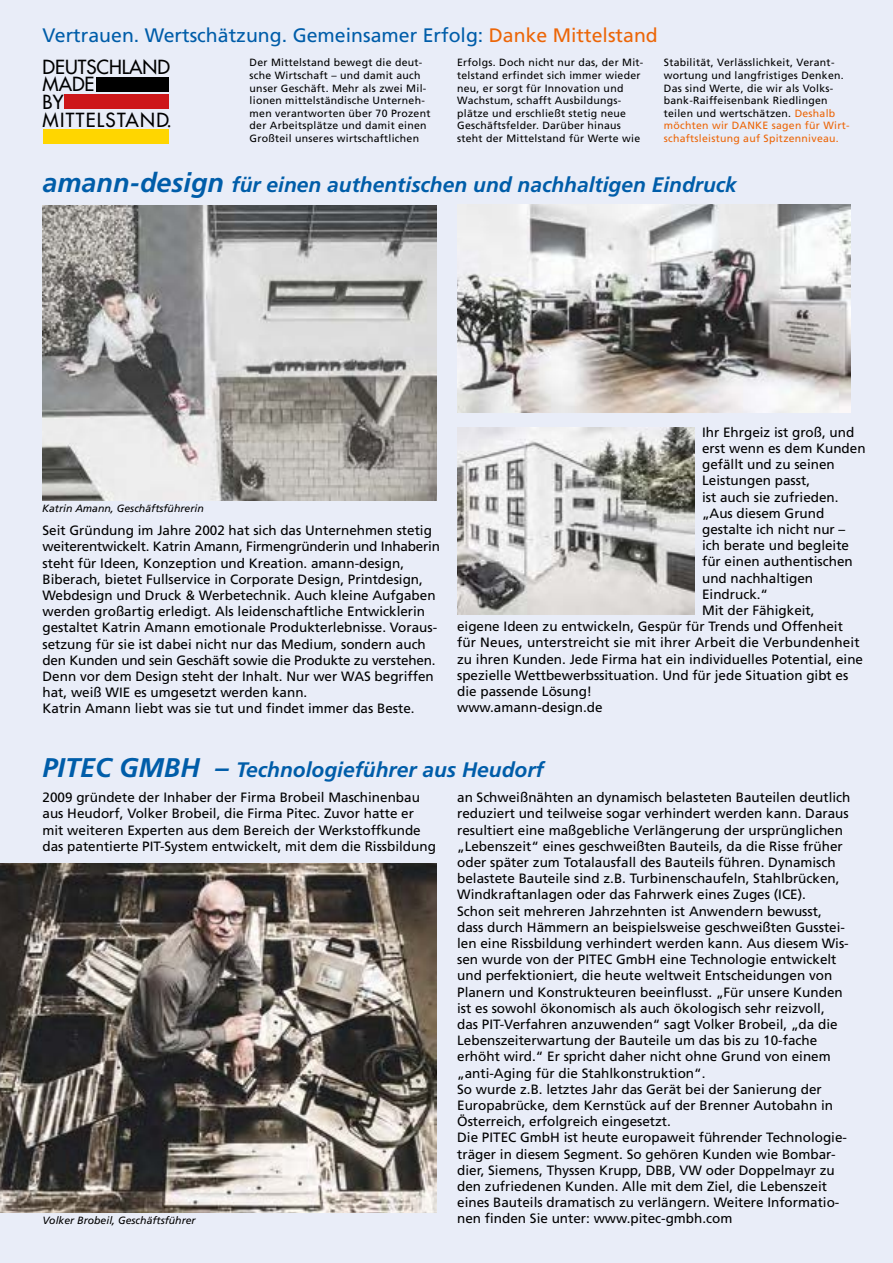
<style>
.page{position:relative;width:893px;height:1263px;background:#e9edf8}
.page>*{position:absolute;margin:0;border:0;box-sizing:border-box;transform-origin:0 0}
.t1{font:italic 700 21px "Frutiger";color:#005da9}
.t2{font:19.5px "Frutiger";color:#005da9}
.t3{font:18.9px/17.5px "Futura";color:#000}
.t4{font:13.5px/16.2px "Frutiger";color:#000}
.t5{font:10.5px/12.6px "Frutiger";letter-spacing:.025em;color:#000}
.t6{font:italic 10.5px "Frutiger";color:#000}
.s1{color:#ec6608}
.s2{font-size:27px}
</style>
<div class="page">
<div style="left:97px;top:77px;width:72px;height:14px;background:#000"></div>
<div style="left:64px;top:94px;width:105px;height:15px;background:#cd171a"></div>
<div style="left:43px;top:129px;width:126px;height:14px;background:#ffd600"></div>
<img style="left:457px;top:204px;width:393px;height:208px">
<img style="left:43px;top:205px;width:394px;height:296px">
<img style="left:457px;top:427px;width:237px;height:188px">
<img style="left:0;top:863px;width:437px;height:349px">
<h2 class="t2" style="left:43px;top:24px;width:617px">Vertrauen. Wertschätzung. Gemeinsamer Erfolg: <span class="s1">Danke Mittelstand</span></h2>
<h3 class="t3" style="left:43px;top:58px;width:131px">DEUTSCHLAND<br>MADE<br>BY<br>MITTELSTAND.</h3>
<p class="t5" style="left:250px;top:56px;width:182px">Der Mittelstand bewegt die deut&shy;sche Wirtschaft – und damit auch unser Geschäft. Mehr als zwei Mil&shy;lionen mittelständische Unterneh&shy;men verantworten über 70 Prozent der Arbeitsplätze und damit einen Großteil unseres wirtschaftlichen</p>
<p class="t5" style="left:457px;top:56px;width:188px">Erfolgs. Doch nicht nur das, der Mit&shy;telstand erfindet sich immer wieder neu, er sorgt für Innovation und Wachstum, schafft Ausbildungs&shy;plätze und erschließt stetig neue Geschäftsfelder. Darüber hinaus steht der Mittelstand für Werte wie</p>
<p class="t5" style="left:664px;top:56px;width:187px">Stabilität, Verlässlichkeit, Verant&shy;wortung und langfristiges Denken.<br>Das sind Werte, die wir als Volks&shy;bank-Raiffeisenbank Riedlingen teilen und wertschätzen. <span class="s1">Deshalb möchten wir DANKE sagen für Wirt&shy;schaftsleistung auf Spitzenniveau.</span></p>
<h1 class="t1" style="left:43px;top:172px;width:696px"><span class="s2">amann-design</span> für einen authentischen und nachhaltigen Eindruck</h1>
<p class="t6" style="left:42px;top:502px;width:163px">Katrin Amann, Geschäftsführerin</p>
<p class="t4" style="left:43px;top:522px;width:399px">Seit Gründung im Jahre 2002 hat sich das Unternehmen stetig weiterentwickelt. Katrin Amann, Firmengründerin und Inhaberin steht für Ideen, Konzeption und Kreation. amann-design, Biberach, bietet Fullservice in Corporate Design, Printdesign, Webdesign und Druck &amp; Werbetechnik. Auch kleine Aufgaben werden großartig erledigt. Als leidenschaftliche Entwicklerin gestaltet Katrin Amann emotionale Produkterlebnisse. Voraus&shy;setzung für sie ist dabei nicht nur das Medium, sondern auch den Kunden und sein Geschäft sowie die Produkte zu verstehen.<br>Denn vor dem Design steht der Inhalt. Nur wer WAS begriffen hat, weiß WIE es umgesetzt werden kann.<br>Katrin Amann liebt was sie tut und findet immer das Beste.</p>
<p class="t4" style="left:702px;top:424px;width:154px">Ihr Ehrgeiz ist groß, und</p>
<p class="t4" style="left:702px;top:440px;width:165px">erst wenn es dem Kunden</p>
<p class="t4" style="left:702px;top:456px;width:134px">gefällt und zu seinen</p>
<p class="t4" style="left:702px;top:472px;width:110px">Leistungen passt,</p>
<p class="t4" style="left:702px;top:489px;width:138px">ist auch sie zufrieden.</p>
<p class="t4" style="left:702px;top:505px;width:124px">„Aus diesem Grund</p>
<p class="t4" style="left:702px;top:521px;width:145px">gestalte ich nicht nur –</p>
<p class="t4" style="left:702px;top:537px;width:149px">ich berate und begleite</p>
<p class="t4" style="left:702px;top:553px;width:152px">für einen authentischen</p>
<p class="t4" style="left:702px;top:570px;width:113px">und nachhaltigen</p>
<p class="t4" style="left:702px;top:586px;width:68px">Eindruck.“</p>
<p class="t4" style="left:702px;top:602px;width:114px">Mit der Fähigkeit,</p>
<p class="t4" style="left:457px;top:618px;width:387px">eigene Ideen zu entwickeln, Gespür für Trends und Offenheit</p>
<p class="t4" style="left:457px;top:634px;width:404px">für Neues, unterstreicht sie mit ihrer Arbeit die Verbundenheit</p>
<p class="t4" style="left:457px;top:651px;width:407px">zu ihren Kunden. Jede Firma hat ein individuelles Potential, eine</p>
<p class="t4" style="left:457px;top:667px;width:393px">spezielle Wettbewerbssituation. Und für jede Situation gibt es</p>
<p class="t4" style="left:457px;top:683px;width:137px">die passende Lösung!</p>
<p class="t4" style="left:457px;top:699px;width:147px">www.amann-design.de</p>
<h1 class="t1" style="left:43px;top:757px;width:503px"><span class="s2">PITEC GMBH –</span> Technologieführer aus Heudorf</h1>
<p class="t4" style="left:43px;top:789px;width:395px">2009 gründete der Inhaber der Firma Brobeil Maschinenbau aus Heudorf, Volker Brobeil, die Firma Pitec. Zuvor hatte er mit weiteren Experten aus dem Bereich der Werkstoffkunde das patentierte PIT-System entwickelt, mit dem die Rissbildung</p>
<p class="t6" style="left:43px;top:1214px;width:155px">Volker Brobeil, Geschäftsführer</p>
<p class="t4" style="left:457px;top:789px;width:395px">an Schweißnähten an dynamisch belasteten Bauteilen deutlich reduziert und teilweise sogar verhindert werden kann. Daraus resultiert eine maßgebliche Verlängerung der ursprünglichen „Lebenszeit“ eines geschweißten Bauteils, da die Risse früher oder später zum Totalausfall des Bauteils führen. Dynamisch belastete Bauteile sind z.B. Turbinenschaufeln, Stahlbrücken, Windkraftanlagen oder das Fahrwerk eines Zuges (ICE).<br>Schon seit mehreren Jahrzehnten ist Anwendern bewusst, dass durch Hämmern an beispielsweise geschweißten Gusstei&shy;len eine Rissbildung verhindert werden kann. Aus diesem Wis&shy;sen wurde von der PITEC GmbH eine Technologie entwickelt und perfektioniert, die heute weltweit Entscheidungen von Planern und Konstrukteuren beeinflusst. „Für unsere Kunden ist es sowohl ökonomisch als auch ökologisch sehr reizvoll,<br>das PIT-Verfahren anzuwenden“ sagt Volker Brobeil, „da die Lebenszeiterwartung der Bauteile um das bis zu 10-fache erhöht wird.“ Er spricht daher nicht ohne Grund von einem „anti-Aging für die Stahlkonstruktion“.<br>So wurde z.B. letztes Jahr das Gerät bei der Sanierung der Europabrücke, dem Kernstück auf der Brenner Autobahn in Österreich, erfolgreich eingesetzt.<br>Die PITEC GmbH ist heute europaweit führender Technologie&shy;träger in diesem Segment. So gehören Kunden wie Bombar&shy;dier, Siemens, Thyssen Krupp, DBB, VW oder Doppelmayr zu den zufriedenen Kunden. Alle mit dem Ziel, die Lebenszeit eines Bauteils dramatisch zu verlängern. Weitere Informatio&shy;nen finden Sie unter: www.pitec-gmbh.com</p>
</div>
